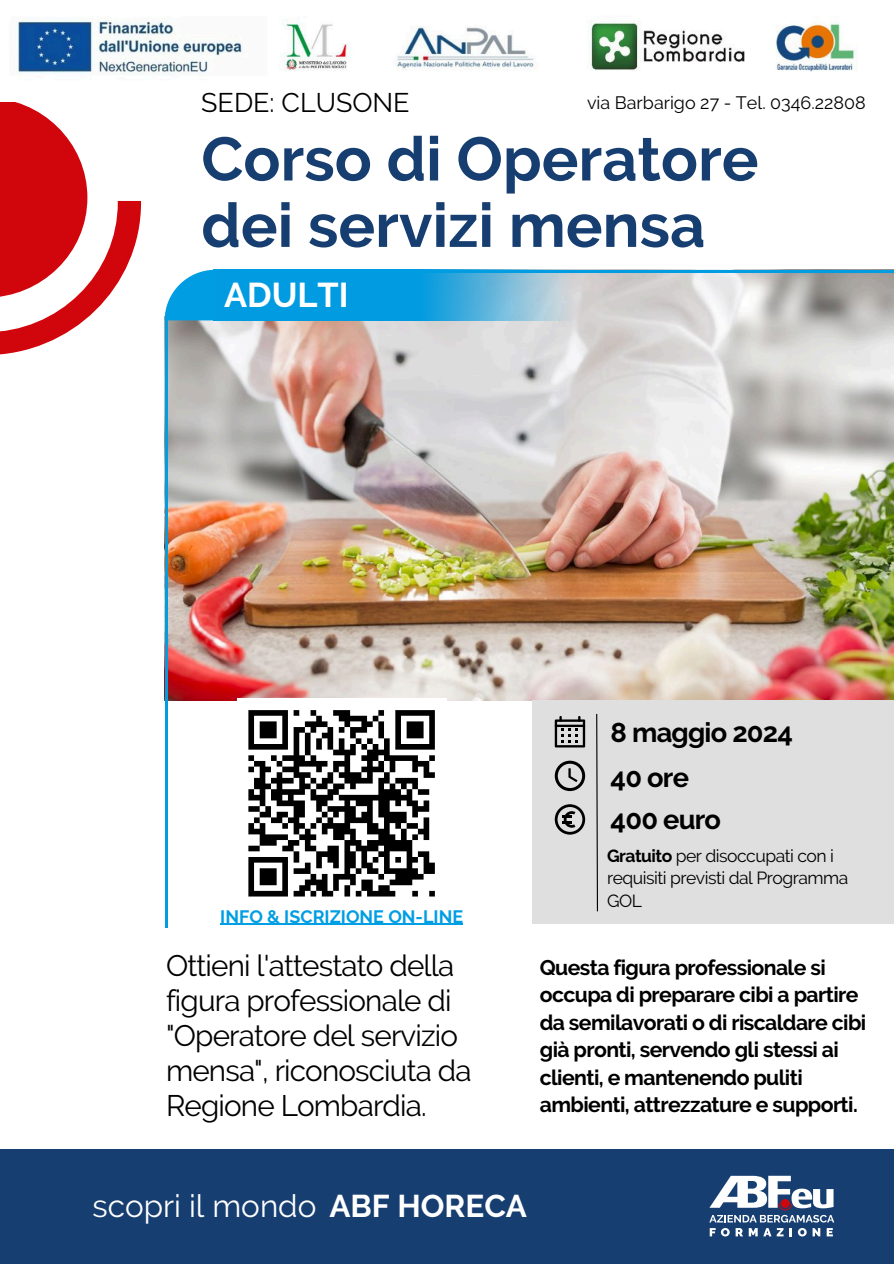
<style>
.page{position:relative;width:894px;height:1264px;background:#fff}
.page>*{position:absolute;margin:0;border:0;box-sizing:border-box;transform-origin:0 0}
.t1{font:700 61.2px/66.3px "Raleway";color:#173e71}
.t2{font:700 34.35px "Raleway";color:#fff}
.t3{font:31.35px "Raleway";color:#fff}
.t4{font:29.55px/34.8px "Raleway";letter-spacing:-.03em;color:#000}
.t5{font:700 27.3px "Raleway";letter-spacing:-.03em;color:#000}
.t6{font:26.85px "Raleway";color:#000}
.t7{font:700 21.15px/27.5px "Raleway";letter-spacing:-.03em;color:#000}
.t8{font:18px "Raleway";color:#000}
.t9{font:700 17.85px "Raleway";color:#009ee3}
.t10{font:17.55px/22.5px "Raleway";letter-spacing:-.03em;color:#000}
.s1{font-weight:700}
</style>
<div class="page">
<svg style="left:0;top:102px;width:141px;height:253px"></svg>
<img style="left:167px;top:272px;width:725px;height:429px">
<img style="left:215px;top:270px;width:368px;height:50px">
<svg style="left:165px;top:270px;width:50px;height:50px"></svg>
<hr style="left:165px;top:320px;width:2px;height:607px;background:#009de2">
<hr style="left:246px;top:270px;width:647px;height:2px;background:#009de2">
<div style="left:0;top:1148px;width:893px;height:115px;background:#173e71"></div>
<svg style="left:709px;top:1175px;width:125px;height:61px"></svg>
<div style="left:532px;top:700px;width:361px;height:224px;background:#dfdfdf"></div>
<svg style="left:596px;top:713px;width:2px;height:199px"></svg>
<svg style="left:554px;top:716px;width:31px;height:31px"></svg>
<svg style="left:554px;top:760px;width:31px;height:31px"></svg>
<svg style="left:554px;top:804px;width:31px;height:30px"></svg>
<img style="left:17px;top:18px;width:840px;height:57px">
<hr style="left:220px;top:923px;width:243px;height:1px;background:#009ee3">
<div style="left:237px;top:698px;width:209px;height:209px;background:#fff"></div>
<svg style="left:248px;top:710px;width:187px;height:187px"></svg>
<h5 class="t6" style="left:201px;top:87px;width:210px">SEDE: CLUSONE</h5>
<h5 class="t8" style="left:587px;top:92px;width:280px">via Barbarigo 27 - Tel. 0346.22808</h5>
<p class="t1" style="left:201px;top:126px;width:558px">Corso di Operatore dei servizi mensa</p>
<p class="t2" style="left:224px;top:274px;width:126px">ADULTI</p>
<h2 class="t9" style="left:220px;top:905px;width:244px">INFO &amp; ISCRIZIONE ON-LINE</h2>
<p class="t4" style="left:166px;top:948px;width:307px">Ottieni l'attestato della figura professionale di "Operatore del servizio mensa", riconosciuta da<br>Regione Lombardia.</p>
<p class="t5" style="left:610px;top:716px;width:184px">8 maggio 2024</p>
<p class="t5" style="left:610px;top:760px;width:80px">40 ore</p>
<p class="t5" style="left:610px;top:803px;width:112px">400 euro</p>
<h5 class="t10" style="left:607px;top:844px;width:243px"><span class="s1">Gratuito</span> per disoccupati con i requisiti previsti dal Programma<br>GOL</h5>
<p class="t7" style="left:539px;top:953px;width:328px">Questa figura professionale si occupa di preparare cibi a partire da semilavorati o di riscaldare cibi già pronti, servendo gli stessi ai clienti, e mantenendo puliti ambienti, attrezzature e supporti.</p>
<h1 class="t3" style="left:93px;top:1187px;width:435px">scopri il mondo <span class="s1">ABF HORECA</span></h1>
</div>
